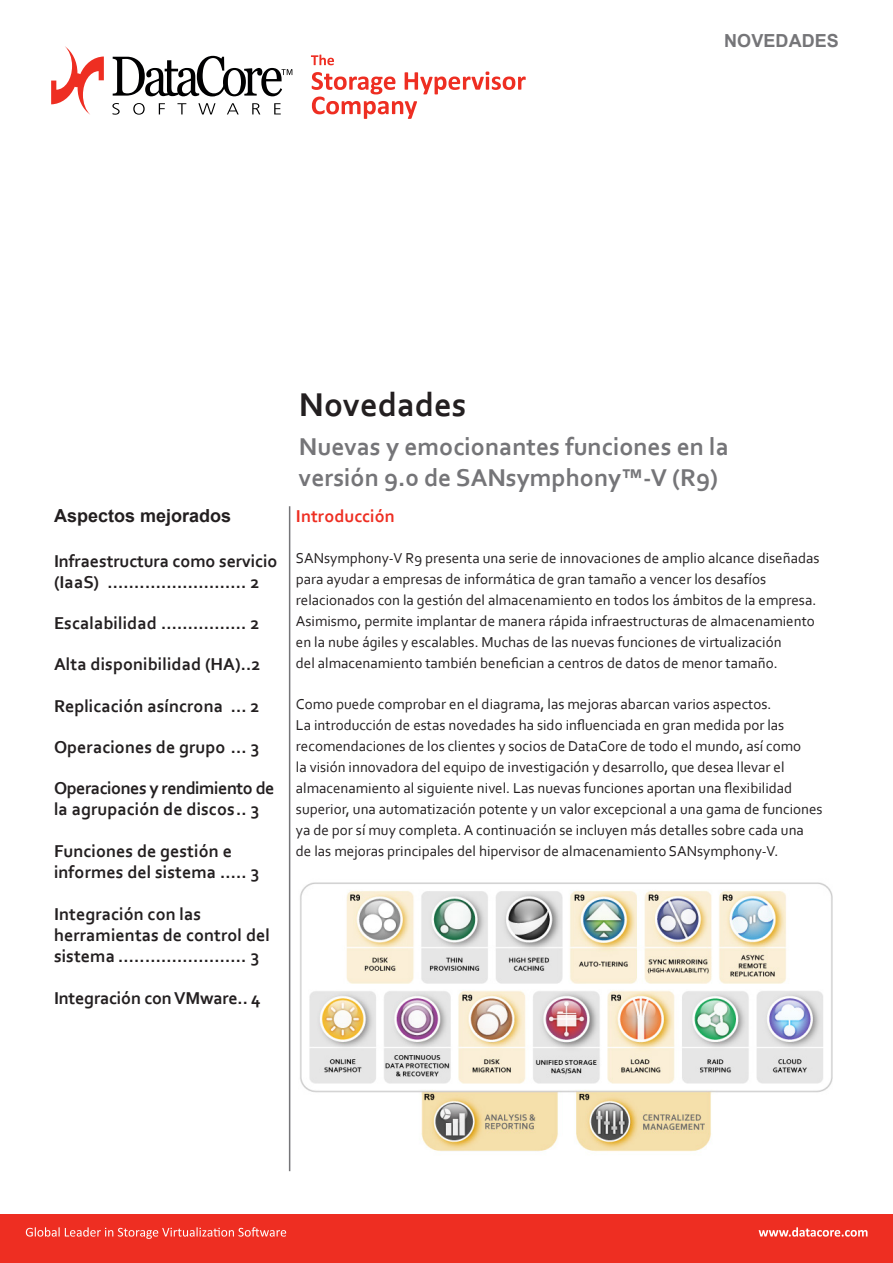
<style>
.page{position:relative;width:893px;height:1263px;background:#fff}
.page>*{position:absolute;margin:0;border:0;box-sizing:border-box;transform-origin:0 0}
.t1{font:700 34.5px "Corbel";color:#231f20}
.t2{font:700 25.5px/30.6px "Corbel";color:#757578}
.t3{font:700 18px/21px "Corbel";letter-spacing:.005em;color:#231f20}
.t4{font:700 18px/21px "Corbel";letter-spacing:-.025em;color:#231f20}
.t5{font:700 18px "Arial";color:#231f20}
.t6{font:700 18px "Corbel";letter-spacing:.005em;color:#ee2e22}
.t7{font:700 18px "Arial";letter-spacing:.005em;color:#757578}
.t8{font:15px/21px "Corbel";color:#231f20}
</style>
<div class="page">
<svg style="left:311px;top:55px;width:23px;height:10px"></svg>
<svg style="left:312px;top:72px;width:214px;height:47px"></svg>
<svg style="left:51px;top:46px;width:53px;height:69px"></svg>
<svg style="left:112px;top:103px;width:8px;height:12px"></svg>
<svg style="left:133px;top:103px;width:12px;height:12px"></svg>
<svg style="left:159px;top:103px;width:6px;height:11px"></svg>
<svg style="left:177px;top:103px;width:9px;height:11px"></svg>
<svg style="left:198px;top:103px;width:18px;height:11px"></svg>
<svg style="left:227px;top:103px;width:12px;height:11px"></svg>
<svg style="left:252px;top:103px;width:8px;height:11px"></svg>
<svg style="left:274px;top:103px;width:7px;height:11px"></svg>
<svg style="left:113px;top:56px;width:179px;height:40px"></svg>
<div style="left:0;top:1214px;width:893px;height:49px;background:#ee2e22"></div>
<svg style="left:759px;top:1227px;width:108px;height:9px"></svg>
<svg style="left:26px;top:1227px;width:260px;height:12px"></svg>
<hr style="left:289px;top:506px;width:1px;height:665px;background:#757578">
<img style="left:300px;top:882px;width:533px;height:269px">
<p class="t7" style="left:724px;top:29px;width:116px">NOVEDADES</p>
<p class="t5" style="left:54px;top:504px;width:179px">Aspectos mejorados</p>
<p class="t3" style="left:54px;top:550px;width:225px">Infraestructura como servicio (IaaS) .......................... 2</p>
<p class="t3" style="left:54px;top:612px;width:207px">Escalabilidad ................ 2</p>
<p class="t3" style="left:54px;top:653px;width:208px">Alta disponibilidad (HA)..2</p>
<p class="t3" style="left:54px;top:695px;width:207px">Replicación asíncrona ... 2</p>
<p class="t3" style="left:54px;top:736px;width:207px">Operaciones de grupo ... 3</p>
<p class="t4" style="left:54px;top:777px;width:222px">Operaciones y rendimiento de la agrupación de discos.. 3</p>
<p class="t3" style="left:54px;top:840px;width:207px">Funciones de gestión e informes del sistema ..... 3</p>
<p class="t3" style="left:54px;top:903px;width:218px">Integración con las herramientas de control del sistema ........................ 3</p>
<p class="t3" style="left:54px;top:987px;width:208px">Integración con VMware.. 4</p>
<h1 class="t1" style="left:299px;top:383px;width:169px">Novedades</h1>
<h2 class="t2" style="left:299px;top:431px;width:431px">Nuevas y emocionantes funciones en la versión 9.0 de SANsymphony™-V (R9)</h2>
<p class="t6" style="left:296px;top:505px;width:100px">Introducción</p>
<p class="t8" style="left:296px;top:547px;width:525px">SANsymphony-V R9 presenta una serie de innovaciones de amplio alcance diseñadas para ayudar a empresas de informática de gran tamaño a vencer los desafíos relacionados con la gestión del almacenamiento en todos los ámbitos de la empresa.<br>Asimismo, permite implantar de manera rápida infraestructuras de almacenamiento en la nube ágiles y escalables. Muchas de las nuevas funciones de virtualización<br>del almacenamiento también benefician a centros de datos de menor tamaño.</p>
<p class="t8" style="left:296px;top:693px;width:528px">Como puede comprobar en el diagrama, las mejoras abarcan varios aspectos.<br>La introducción de estas novedades ha sido influenciada en gran medida por las recomendaciones de los clientes y socios de DataCore de todo el mundo, así como<br>la visión innovadora del equipo de investigación y desarrollo, que desea llevar el almacenamiento al siguiente nivel. Las nuevas funciones aportan una flexibilidad superior, una automatización potente y un valor excepcional a una gama de funciones ya de por sí muy completa. A continuación se incluyen más detalles sobre cada una de las mejoras principales del hipervisor de almacenamiento SANsymphony-V.</p>
</div>
